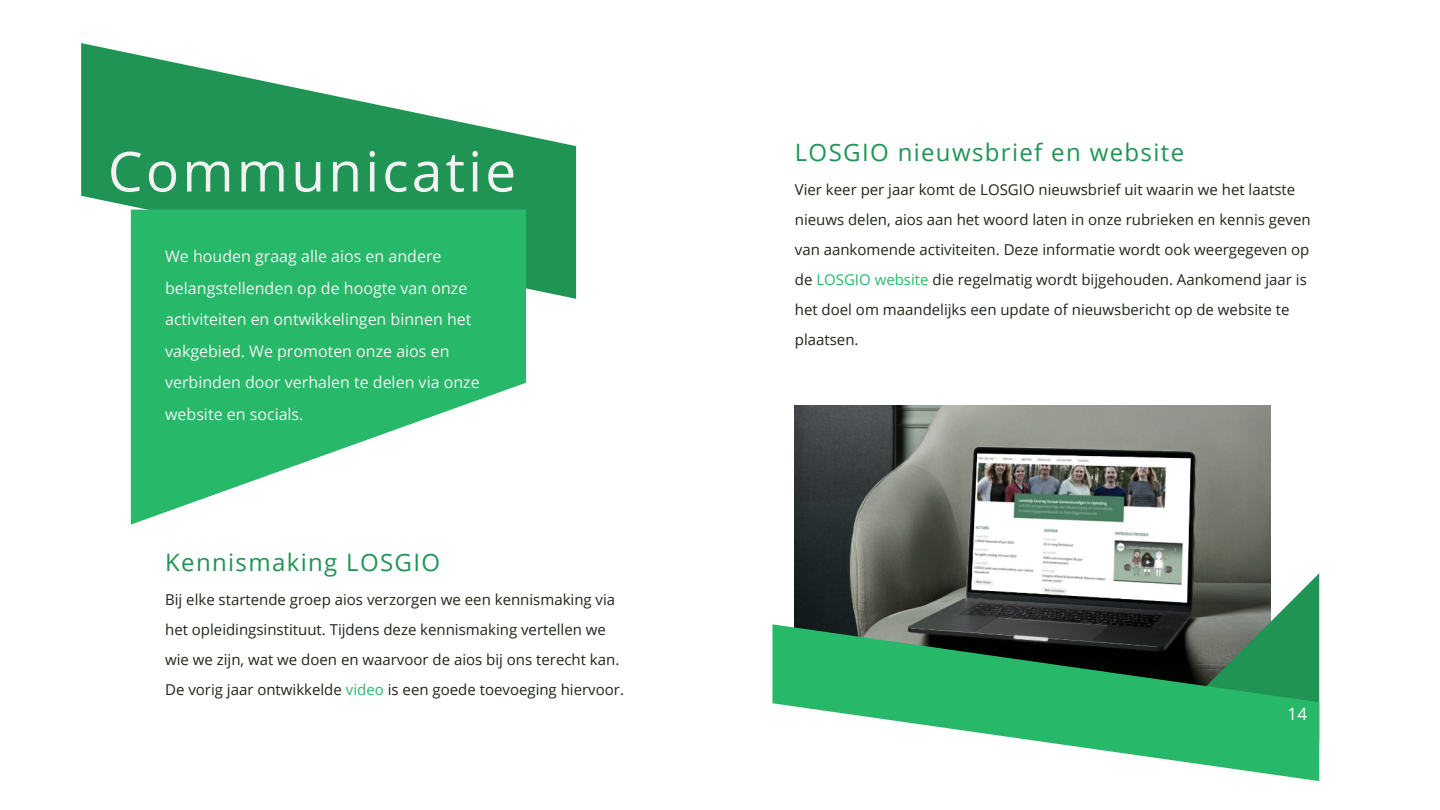
<style>
.page{position:relative;width:1440px;height:810px;background:#fff}
.page>*{position:absolute;margin:0;border:0;box-sizing:border-box;transform-origin:0 0}
.t1{font:55.2px "Open Sans";letter-spacing:.055em;color:#f2f2f2}
.t2{font:24px "Open Sans";letter-spacing:.055em;color:#1f9454}
.t3{font:17px "Open Sans";color:#fff}
.t4{font:16px/31.5px "Open Sans";color:#f2f2f2}
.t5{font:15px/30px "Open Sans";color:#20261a}
.s1{color:#27b969}
</style>
<div class="page">
<svg style="left:81px;top:43px;width:495px;height:256px;fill:#1f9454"></svg>
<svg style="left:131px;top:210px;width:395px;height:315px;fill:#27b969"></svg>
<img style="left:795px;top:405px;width:476px;height:219px">
<svg style="left:1149px;top:573px;width:170px;height:51px"></svg>
<svg style="left:772px;top:624px;width:547px;height:157px;fill:#27b969"></svg>
<h1 class="t1" style="left:108px;top:133px;width:410px">Communicatie</h1>
<p class="t4" style="left:165px;top:240px;width:316px">We houden graag alle aios en andere belangstellenden op de hoogte van onze activiteiten en ontwikkelingen binnen het vakgebied. We promoten onze aios en verbinden door verhalen te delen via onze website en socials.</p>
<h2 class="t2" style="left:165px;top:545px;width:276px">Kennismaking LOSGIO</h2>
<p class="t5" style="left:165px;top:584px;width:460px">Bij elke startende groep aios verzorgen we een kennismaking via het opleidingsinstituut. Tijdens deze kennismaking vertellen we wie we zijn, wat we doen en waarvoor de aios bij ons terecht kan.<br>De vorig jaar ontwikkelde <span class="s1">video</span> is een goede toevoeging hiervoor.</p>
<h2 class="t2" style="left:795px;top:135px;width:391px">LOSGIO nieuwsbrief en website</h2>
<p class="t5" style="left:795px;top:174px;width:517px">Vier keer per jaar komt de LOSGIO nieuwsbrief uit waarin we het laatste nieuws delen, aios aan het woord laten in onze rubrieken en kennis geven van aankomende activiteiten. Deze informatie wordt ook weergegeven op de <span class="s1">LOSGIO website</span> die regelmatig wordt bijgehouden. Aankomend jaar is het doel om maandelijks een update of nieuwsbericht op de website te plaatsen.</p>
<p class="t3" style="left:1288px;top:702px;width:21px">14</p>
</div>
